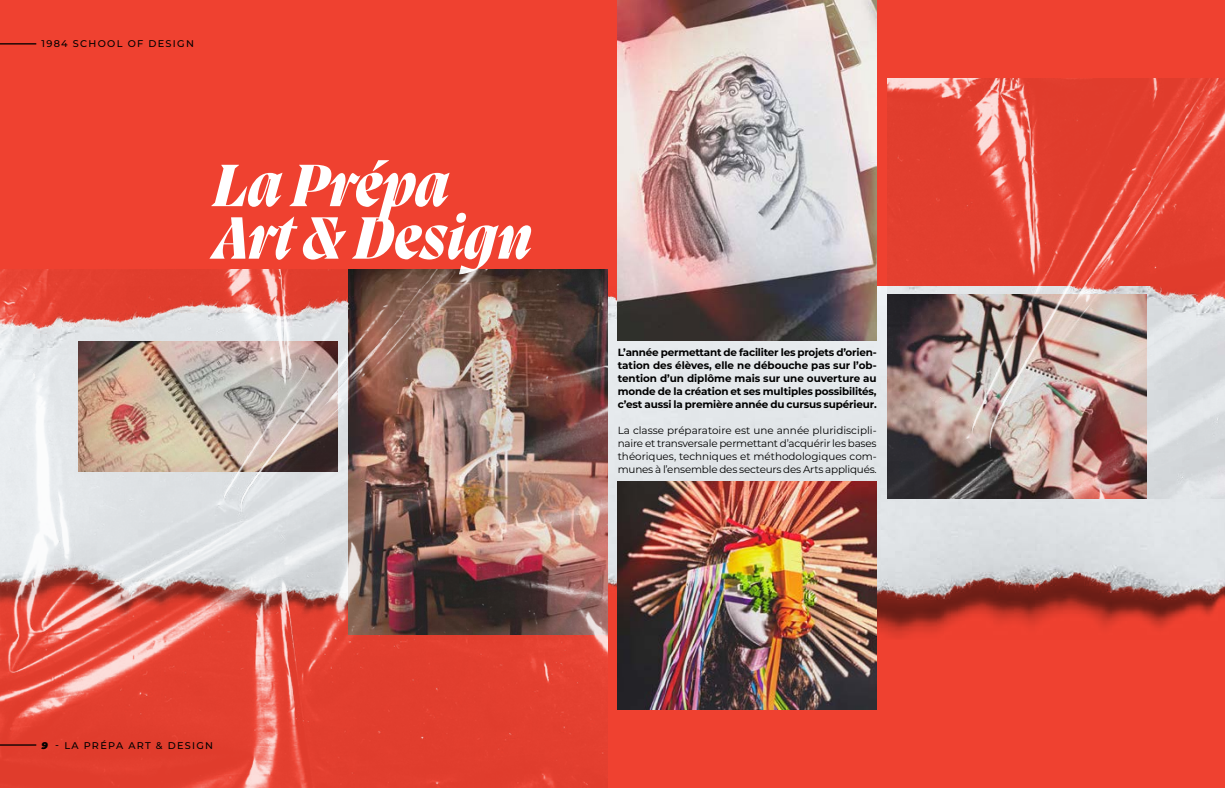
<style>
.page{position:relative;width:1225px;height:788px;background:#ef4130}
.page>*{position:absolute;margin:0;border:0;box-sizing:border-box;transform-origin:0 0}
.t1{font:italic 800 61.25px/52.5px "Migra";color:#fff}
.t2{font:700 10.41px/13px "Montserrat";letter-spacing:-.015em;color:#000;text-align:justify}
.t3{font:10.41px/13px "Montserrat";letter-spacing:-.02em;color:#000;text-align:justify}
.t4{font:500 9.71px "Montserrat";letter-spacing:.13em;color:#000}
.t5{font:italic 900 9.71px "Montserrat";color:#000}
</style>
<div class="page">
<img style="left:607px;top:286px;width:618px;height:353px">
<img style="left:618px;top:0;width:259px;height:340px">
<img style="left:618px;top:482px;width:259px;height:227px">
<img style="left:0;top:270px;width:607px;height:518px">
<img style="left:887px;top:79px;width:338px;height:419px">
<hr style="left:0;top:43px;width:36px;height:1px;background:#000">
<hr style="left:0;top:744px;width:36px;height:1px;background:#000">
<p class="t4" style="left:42px;top:37px;width:154px">1984 SCHOOL OF DESIGN</p>
<h1 class="t1" style="left:214px;top:159px;width:320px">La Prépa<br>Art &amp; Design</h1>
<p class="t2" style="left:618px;top:345px;width:261px">L’année permettant de faciliter les projets d’orien&shy;tation des élèves, elle ne débouche pas sur l’ob&shy;tention d’un diplôme mais sur une ouverture au monde de la création et ses multiples possibilités, c’est aussi la première année du cursus supérieur.</p>
<p class="t3" style="left:618px;top:423px;width:261px">La classe préparatoire est une année pluridiscipli&shy;naire et transversale permettant d’acquérir les bases théoriques, techniques et méthodologiques com&shy;munes à l’ensemble des secteurs des Arts appliqués.</p>
<p class="t4" style="left:55px;top:738px;width:159px">- LA PRÉPA ART &amp; DESIGN</p>
<p class="t5" style="left:42px;top:737px;width:8px">9</p>
</div>
